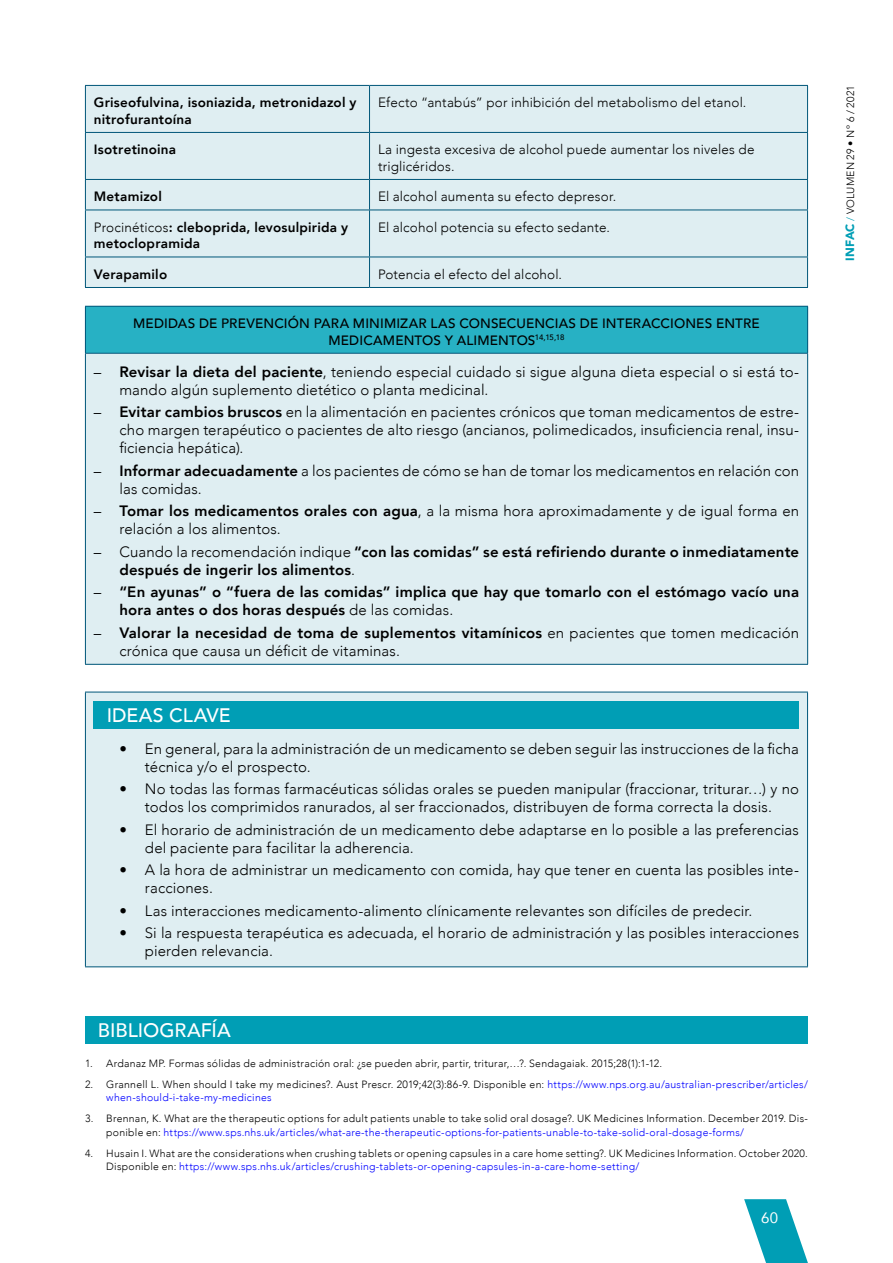
<style>
.page{position:relative;width:893px;height:1263px;background:#fff}
.page>*{position:absolute;margin:0;border:0;box-sizing:border-box;transform-origin:0 0}
.Titulo1{font:500 19.5px "Avenir";color:#fff}
.t1{font:300 15px/18px "Avenir";letter-spacing:.01em;color:#000}
.t2{font:800 15px/18px "Avenir";letter-spacing:.015em;color:#000}
.t3{font:15px "Avenir";color:#fff}
.TABLA_texto{font:300 13.5px/16.5px "Avenir";letter-spacing:.015em;color:#000}
.TABLA_texto-2{font:800 13.5px/16.5px "Avenir";letter-spacing:.015em;color:#000}
.TABLA_cabecera{font:500 13.5px/16.5px "Avenir";letter-spacing:.01em;color:#000;text-align:center}
.Texto_bibliografia{font:300 10.5px/13.5px "Avenir";letter-spacing:.025em;color:#000}
.Texto_bibliografia-2{font:300 10.5px/13.5px "Avenir";letter-spacing:.025em;color:#00f}
.s1{font-weight:300}
.s2{font-weight:800}
.s3{color:#000}
.s4{color:#00f}
.s5{font-weight:900;font-size:12px;color:#009eb5}
.s6{color:#009eb5}
</style>
<div class="page">
<div style="left:85px;top:1016px;width:723px;height:27px;background:#009eb5"></div>
<div style="left:86px;top:86px;width:721px;height:201px;background:#dfeef2"></div>
<hr style="left:85px;top:85px;width:285px;height:1px;background:#005679">
<hr style="left:370px;top:85px;width:438px;height:1px;background:#005679">
<hr style="left:369px;top:86px;width:1px;height:46px;background:#005679">
<hr style="left:85px;top:132px;width:285px;height:1px;background:#005679">
<hr style="left:370px;top:132px;width:438px;height:1px;background:#005679">
<hr style="left:369px;top:133px;width:1px;height:46px;background:#005679">
<hr style="left:85px;top:179px;width:285px;height:1px;background:#005679">
<hr style="left:370px;top:179px;width:438px;height:1px;background:#005679">
<hr style="left:369px;top:180px;width:1px;height:30px;background:#005679">
<hr style="left:85px;top:210px;width:285px;height:1px;background:#005679">
<hr style="left:370px;top:210px;width:438px;height:1px;background:#005679">
<hr style="left:369px;top:210px;width:1px;height:47px;background:#005679">
<hr style="left:85px;top:257px;width:285px;height:1px;background:#005679">
<hr style="left:370px;top:257px;width:438px;height:1px;background:#005679">
<hr style="left:369px;top:257px;width:1px;height:30px;background:#005679">
<hr style="left:85px;top:86px;width:1px;height:46px;background:#005679">
<hr style="left:807px;top:86px;width:1px;height:46px;background:#005679">
<hr style="left:85px;top:133px;width:1px;height:46px;background:#005679">
<hr style="left:807px;top:133px;width:1px;height:46px;background:#005679">
<hr style="left:85px;top:180px;width:1px;height:30px;background:#005679">
<hr style="left:807px;top:180px;width:1px;height:30px;background:#005679">
<hr style="left:85px;top:210px;width:1px;height:47px;background:#005679">
<hr style="left:807px;top:210px;width:1px;height:47px;background:#005679">
<hr style="left:85px;top:257px;width:1px;height:30px;background:#005679">
<hr style="left:807px;top:257px;width:1px;height:30px;background:#005679">
<hr style="left:85px;top:287px;width:285px;height:1px;background:#005679">
<hr style="left:370px;top:287px;width:438px;height:1px;background:#005679">
<div style="left:85px;top:306px;width:723px;height:47px;background:#27b1c4"></div>
<div style="left:85px;top:353px;width:723px;height:311px;background:#dfeef2"></div>
<hr style="left:85px;top:354px;width:1px;height:310px;background:#005679">
<hr style="left:807px;top:354px;width:1px;height:310px;background:#005679">
<hr style="left:85px;top:664px;width:723px;height:1px;background:#005679">
<hr style="left:85px;top:306px;width:723px;height:1px;background:#005679">
<hr style="left:85px;top:307px;width:1px;height:46px;background:#005679">
<hr style="left:807px;top:307px;width:1px;height:46px;background:#005679">
<hr style="left:85px;top:353px;width:723px;height:1px;background:#005679">
<div style="left:85px;top:692px;width:722px;height:275px;background:#dfeef2"></div>
<hr style="left:85px;top:692px;width:723px;height:1px;background:#005679">
<hr style="left:85px;top:692px;width:1px;height:274px;background:#005679">
<hr style="left:807px;top:692px;width:1px;height:274px;background:#005679">
<hr style="left:85px;top:966px;width:723px;height:1px;background:#005679">
<div style="left:94px;top:701px;width:705px;height:28px;background:#009eb5"></div>
<svg style="left:744px;top:1199px;width:64px;height:64px"></svg>
<p class="TABLA_texto-2" style="left:94px;top:94px;width:264px">Griseofulvina, isoniazida, metronidazol y nitrofurantoína</p>
<p class="TABLA_texto" style="left:378px;top:95px;width:370px">Efecto “antabús” por inhibición del metabolismo del etanol.</p>
<p class="TABLA_texto-2" style="left:94px;top:142px;width:84px">Isotretinoina</p>
<p class="TABLA_texto" style="left:378px;top:142px;width:378px">La ingesta excesiva de alcohol puede aumentar los niveles de triglicéridos.</p>
<p class="TABLA_texto-2" style="left:94px;top:189px;width:69px">Metamizol</p>
<p class="TABLA_texto" style="left:378px;top:189px;width:240px">El alcohol aumenta su efecto depresor.</p>
<p class="TABLA_texto-2" style="left:94px;top:219px;width:256px"><span class="s1">Procinéticos</span>: cleboprida, levosulpirida y metoclopramida</p>
<p class="TABLA_texto" style="left:378px;top:219px;width:233px">El alcohol potencia su efecto sedante.</p>
<p class="TABLA_texto-2" style="left:94px;top:266px;width:75px">Verapamilo</p>
<p class="TABLA_texto" style="left:378px;top:266px;width:186px">Potencia el efecto del alcohol.</p>
<p class="TABLA_cabecera" style="left:133px;top:315px;width:628px">MEDIDAS DE PREVENCIÓN PARA MINIMIZAR LAS CONSECUENCIAS DE INTERACCIONES ENTRE<br>MEDICAMENTOS Y ALIMENTOS<sup>14,15,18</sup></p>
<p class="t1" style="left:119px;top:363px;width:681px;text-indent:-26px">– <span class="s2">Revisar la dieta del paciente</span>, teniendo especial cuidado si sigue alguna dieta especial o si está to&shy;mando algún suplemento dietético o planta medicinal.</p>
<p class="t1" style="left:119px;top:403px;width:681px;text-align:justify;text-indent:-26px">– <span class="s2">Evitar cambios bruscos</span> en la alimentación en pacientes crónicos que toman medicamentos de estre&shy;cho margen terapéutico o pacientes de alto riesgo (ancianos, polimedicados, insuficiencia renal, insu&shy;ficiencia hepática).</p>
<p class="t1" style="left:119px;top:462px;width:681px;text-indent:-26px">– <span class="s2">Informar adecuadamente</span> a los pacientes de cómo se han de tomar los medicamentos en relación con las comidas.</p>
<p class="t1" style="left:119px;top:502px;width:681px;text-indent:-26px">– <span class="s2">Tomar los medicamentos orales con agua</span>, a la misma hora aproximadamente y de igual forma en relación a los alimentos.</p>
<p class="t2" style="left:119px;top:543px;width:681px;text-indent:-26px"><span class="s1">– Cuando la recomendación indique</span> “con las comidas” se está refiriendo durante o inmediatamente después de ingerir los alimentos<span class="s1">.</span></p>
<p class="t2" style="left:119px;top:583px;width:681px;text-indent:-26px"><span class="s1">–</span> “En ayunas” o “fuera de las comidas” implica que hay que tomarlo con el estómago vacío una hora antes o dos horas después <span class="s1">de las comidas.</span></p>
<p class="t1" style="left:119px;top:624px;width:681px;text-indent:-26px">– <span class="s2">Valorar la necesidad de toma de suplementos vitamínicos</span> en pacientes que tomen medicación crónica que causa un déficit de vitaminas.</p>
<p class="Titulo1" style="left:107px;top:698px;width:126px">IDEAS CLAVE</p>
<p class="t1" style="left:145px;top:739px;width:655px;text-indent:-26px">• En general, para la administración de un medicamento se deben seguir las instrucciones de la ficha técnica y/o el prospecto.</p>
<p class="t1" style="left:119px;top:780px;width:681px;text-align:center">• No todas las formas farmacéuticas sólidas orales se pueden manipular (fraccionar, triturar…) y no todos los comprimidos ranurados, al ser fraccionados, distribuyen de forma correcta la dosis.</p>
<p class="t1" style="left:145px;top:820px;width:656px;text-indent:-26px">• El horario de administración de un medicamento debe adaptarse en lo posible a las preferencias del paciente para facilitar la adherencia.</p>
<p class="t1" style="left:145px;top:861px;width:656px;text-indent:-26px">• A la hora de administrar un medicamento con comida, hay que tener en cuenta las posibles inte&shy;racciones.</p>
<p class="t1" style="left:119px;top:901px;width:635px">• Las interacciones medicamento-alimento clínicamente relevantes son difíciles de predecir.</p>
<p class="t1" style="left:145px;top:924px;width:656px;text-indent:-26px">• Si la respuesta terapéutica es adecuada, el horario de administración y las posibles interacciones pierden relevancia.</p>
<p class="Titulo1" style="left:98px;top:1013px;width:135px">BIBLIOGRAFÍA</p>
<p class="Texto_bibliografia" style="left:85px;top:1056px;width:579px">1. Ardanaz MP. Formas sólidas de administración oral: ¿se pueden abrir, partir, triturar,…?. Sendagaiak. 2015;28(1):1-12.</p>
<p class="Texto_bibliografia-2" style="left:106px;top:1077px;width:703px;text-indent:-21px"><span class="s3">2. Grannell L. When should I take my medicines?. Aust Prescr. 2019;42(3):86-9. Disponible en:</span> https://www.nps.org.au/australian-prescriber/articles/ when-should-i-take-my-medicines</p>
<p class="Texto_bibliografia" style="left:106px;top:1112px;width:703px;text-indent:-21px">3. Brennan, K. What are the therapeutic options for adult patients unable to take solid oral dosage?. UK Medicines Information. December 2019. Dis&shy;ponible en: <span class="s4">https://www.sps.nhs.uk/articles/what-are-the-therapeutic-options-for-patients-unable-to-take-solid-oral-dosage-forms/</span></p>
<p class="Texto_bibliografia" style="left:106px;top:1146px;width:703px;text-indent:-21px">4. Husain I. What are the considerations when crushing tablets or opening capsules in a care home setting?. UK Medicines Information. October 2020.<br>Disponible en: <span class="s4">https://www.sps.nhs.uk/articles/crushing-tablets-or-opening-capsules-in-a-care-home-setting/</span></p>
<p class="t3" style="left:761px;top:1206px;width:18px">60</p>
<p class="Texto_bibliografia" style="left:844px;top:261px;width:177px;rotate:-90deg"><span class="s5">INFAC</span> <span class="s6">/</span> VOLUMEN 29 • Nº 6 / 2021</p>
</div>
